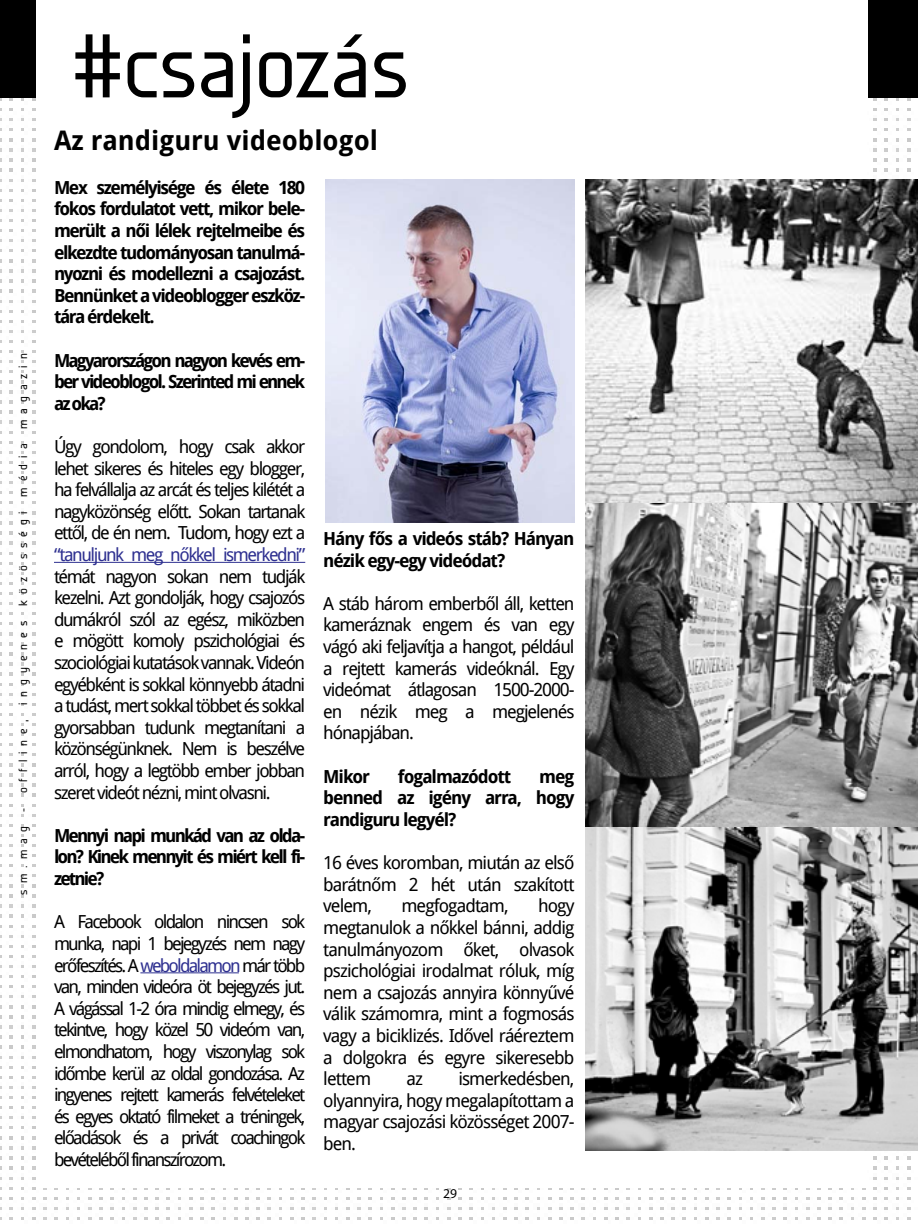
<style>
.page{position:relative;width:918px;height:1224px;background:#fff}
.page>*{position:absolute;margin:0;border:0;box-sizing:border-box;transform-origin:0 0}
.t1{font:500 90px "Galette";color:#000;scale:.95 1}
.t2{font:700 27px "Droid Sans";color:#000}
.t3{font:18px/21.6px "Droid Sans";letter-spacing:-.06em;color:#000;text-align:justify}
.t4{font:700 18px/21.6px "Droid Sans";letter-spacing:-.08em;color:#000;text-align:justify}
.t5{font:700 18px/21.6px "Droid Sans";letter-spacing:-.06em;color:#000}
.t6{font:18px "Droid Sans";letter-spacing:-.08em;color:#2e3090}
.t7{font:13.5px "Myriad Pro";color:#000}
.t8{font:500 12px "Galette";letter-spacing:.5em;color:#000}
.s1{color:#2e3090}
</style>
<div class="page">
<img style="left:0;top:0;width:918px;height:1220px">
<div style="left:0;top:0;width:36px;height:97px;background:#000"></div>
<div style="left:37px;top:0;width:830px;height:1187px;background:#fff"></div>
<div style="left:869px;top:0;width:49px;height:97px;background:#000"></div>
<img style="left:326px;top:180px;width:248px;height:343px">
<img style="left:586px;top:180px;width:332px;height:970px">
<hr style="left:54px;top:562px;width:251px;height:1px;background:#2e3090">
<hr style="left:140px;top:972px;width:99px;height:1px;background:#2e3090">
<p class="t8" style="left:15px;top:894px;width:543px;rotate:-90deg">sm.mag - offline, ingyenes közösségi média magazin</p>
<h1 class="t1" style="left:72px;top:11px;width:357px">#csajozás</h1>
<h2 class="t2" style="left:54px;top:123px;width:326px">Az randiguru videoblogol</h2>
<p class="t4" style="left:54px;top:176px;width:253px">Mex személyisége és élete 180 fokos fordulatot vett, mikor bele&shy;merült a női lélek rejtelmeibe és elkezdte tudományosan tanulmá&shy;nyozni és modellezni a csajozást.<br>Bennünket a videoblogger eszköz&shy;tára érdekelt.</p>
<p class="t4" style="left:54px;top:349px;width:253px">Magyarországon nagyon kevés em&shy;ber videoblogol. Szerinted mi ennek az oka?</p>
<p class="t3" style="left:54px;top:436px;width:253px">Úgy gondolom, hogy csak akkor lehet sikeres és hiteles egy blogger, ha felvállalja az arcát és teljes kilétét a nagyközönség előtt. Sokan tartanak ettől, de én nem. Tudom, hogy ezt a</p>
<p class="t6" style="left:54px;top:543px;width:253px">“tanuljunk meg nőkkel ismerkedni”</p>
<p class="t3" style="left:54px;top:565px;width:253px">témát nagyon sokan nem tudják kezelni. Azt gondolják, hogy csajozós dumákról szól az egész, miközben e mögött komoly pszichológiai és szociológiai kutatások vannak. Videón egyébként is sokkal könnyebb átadni a tudást, mert sokkal többet és sokkal gyorsabban tudunk megtanítani a közönségünknek. Nem is beszélve arról, hogy a legtöbb ember jobban szeret videót nézni, mint olvasni.</p>
<p class="t4" style="left:54px;top:824px;width:253px">Mennyi napi munkád van az olda&shy;lon? Kinek mennyit és miért kell fi&shy;zetnie?</p>
<p class="t3" style="left:54px;top:911px;width:253px">A Facebook oldalon nincsen sok munka, napi 1 bejegyzés nem nagy erőfeszítés. A <span class="s1">weboldalamon</span> már több van, minden videóra öt bejegyzés jut.<br>A vágással 1-2 óra mindig elmegy, és tekintve, hogy közel 50 videóm van, elmondhatom, hogy viszonylag sok időmbe kerül az oldal gondozása. Az ingyenes rejtett kamerás felvételeket és egyes oktató filmeket a tréningek, előadások és a privát coachingok bevételébőlfinanszírozom.</p>
<p class="t5" style="left:323px;top:528px;width:253px">Hány fős a videós stáb? Hányan nézik egy-egy videódat?</p>
<p class="t3" style="left:323px;top:593px;width:253px">A stáb három emberből áll, ketten kameráznak engem és van egy vágó aki feljavítja a hangot, például a rejtett kamerás videóknál. Egy videómat átlagosan 1500-2000- en nézik meg a megjelenés hónapjában.</p>
<p class="t4" style="left:323px;top:765px;width:48px">Mikor</p>
<p class="t5" style="left:398px;top:765px;width:115px">fogalmazódott</p>
<p class="t4" style="left:323px;top:765px;width:253px;text-indent:216px">meg benned az igény arra, hogy randiguru legyél?</p>
<p class="t3" style="left:323px;top:852px;width:253px">16 éves koromban, miután az első barátnőm 2 hét után szakított velem,</p>
<p class="t3" style="left:401px;top:895px;width:109px">megfogadtam,</p>
<p class="t3" style="left:323px;top:895px;width:253px;text-indent:215px">hogy megtanulok a nőkkel bánni, addig tanulmányozom őket, olvasok pszichológiai irodalmat róluk, míg nem a csajozás annyira könnyűvé válik számomra, mint a fogmosás vagy a biciklizés. Idővel ráéreztem a dolgokra és egyre sikeresebb lettem</p>
<p class="t3" style="left:323px;top:1068px;width:253px;text-indent:135px">ismerkedésben, olyannyira, hogy megalapítottam a magyar csajozási közösséget 2007- ben.</p>
<p class="t3" style="left:406px;top:1068px;width:18px">az</p>
<p class="t7" style="left:443px;top:1184px;width:15px">29</p>
</div>
